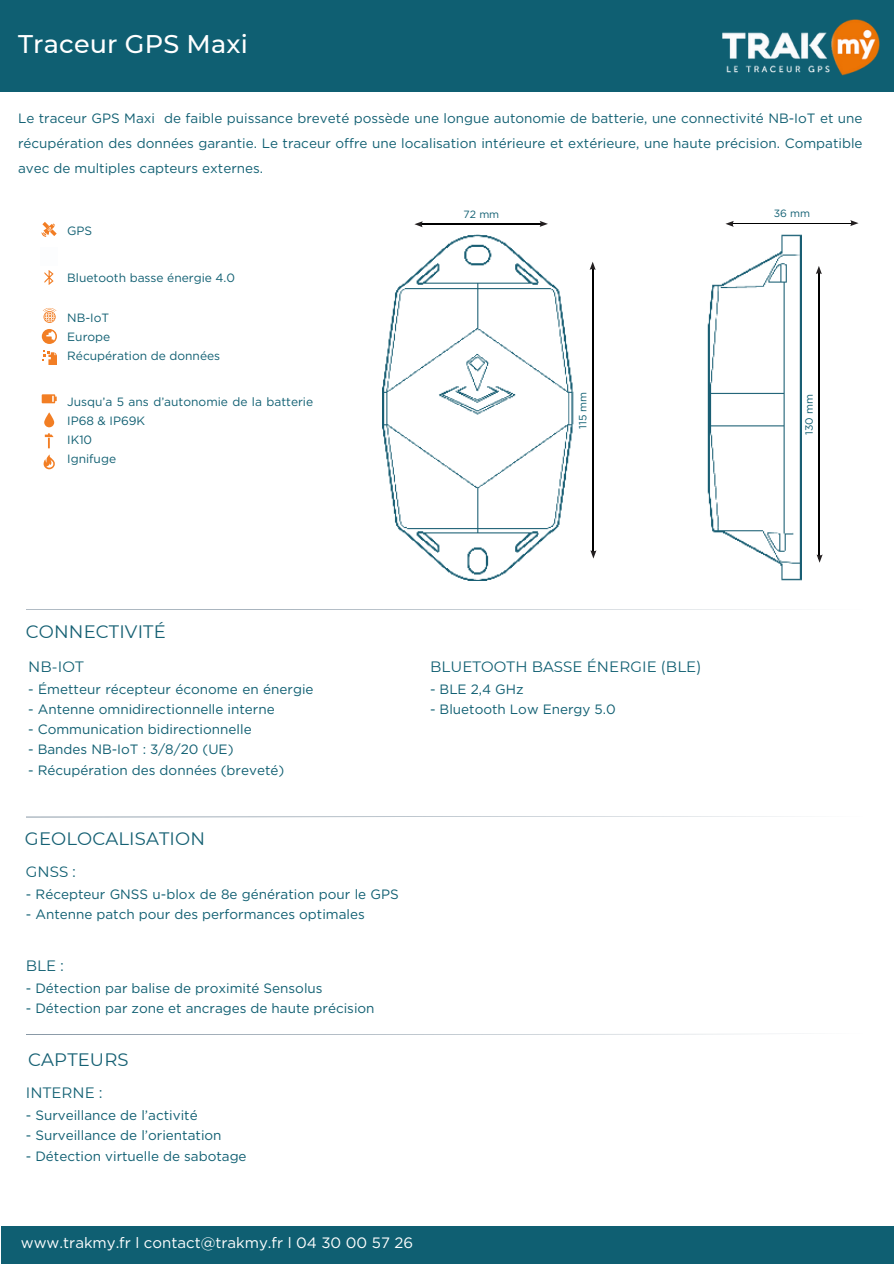
<style>
.page{position:relative;width:894px;height:1264px;background:#fff}
.page>*{position:absolute;margin:0;border:0;box-sizing:border-box;transform-origin:0 0}
.t1{font:500 25.5px "Montserrat";letter-spacing:.005em;color:#fff}
.t2{font:18px "Montserrat";letter-spacing:.005em;color:#156073}
.t3{font:15px "Montserrat";letter-spacing:.005em;color:#105f72}
.t4{font:15px "Gotham";color:#fff}
.t5{font:13.5px "Gotham";color:#105f72}
.t6{font:13.5px/24.8px "Gotham";color:#116073;text-align:justify}
.t7{font:12px/19.2px "Gotham";color:#105f72}
.t8{font:10.5px "Gotham";color:#105f72}
</style>
<div class="page">
<div style="left:0;top:0;width:893px;height:92px;background:#0f5f72"></div>
<img style="left:722px;top:19px;width:157px;height:57px">
<svg style="left:44px;top:412px;width:10px;height:15px"></svg>
<svg style="left:42px;top:394px;width:15px;height:9px"></svg>
<svg style="left:44px;top:454px;width:11px;height:15px"></svg>
<svg style="left:45px;top:433px;width:9px;height:15px"></svg>
<svg style="left:44px;top:270px;width:10px;height:15px"></svg>
<svg style="left:41px;top:222px;width:16px;height:15px"></svg>
<svg style="left:42px;top:329px;width:15px;height:15px"></svg>
<svg style="left:42px;top:350px;width:15px;height:15px"></svg>
<svg style="left:43px;top:308px;width:13px;height:15px"></svg>
<img style="left:382px;top:234px;width:419px;height:346px">
<hr style="left:419px;top:224px;width:124px;height:1px;background:#000">
<svg style="left:539px;top:221px;width:9px;height:6px"></svg>
<svg style="left:414px;top:221px;width:8px;height:6px"></svg>
<hr style="left:592px;top:266px;width:1px;height:288px;background:#000">
<svg style="left:590px;top:550px;width:6px;height:8px"></svg>
<svg style="left:589px;top:262px;width:6px;height:8px"></svg>
<hr style="left:818px;top:270px;width:1px;height:288px;background:#000">
<svg style="left:816px;top:554px;width:6px;height:8px"></svg>
<svg style="left:816px;top:266px;width:5px;height:8px"></svg>
<div style="left:1px;top:1226px;width:892px;height:37px;background:#0f5f72"></div>
<svg style="left:26px;top:609px;width:769px;height:1px"></svg>
<svg style="left:26px;top:816px;width:769px;height:1px"></svg>
<hr style="left:729px;top:223px;width:125px;height:1px;background:#000">
<svg style="left:850px;top:220px;width:8px;height:6px"></svg>
<svg style="left:725px;top:221px;width:8px;height:6px"></svg>
<h5 class="t1" style="left:18px;top:28px;width:231px">Traceur GPS Maxi</h5>
<p class="t6" style="left:18px;top:106px;width:845px">Le traceur GPS Maxi de faible puissance breveté possède une longue autonomie de batterie, une connectivité NB-IoT et une récupération des données garantie. Le traceur offre une localisation intérieure et extérieure, une haute précision. Compatible avec de multiples capteurs externes.</p>
<p class="t7" style="left:67px;top:221px;width:27px">GPS</p>
<p class="t7" style="left:67px;top:268px;width:169px">Bluetooth basse énergie 4.0</p>
<p class="t7" style="left:67px;top:308px;width:43px">NB-IoT</p>
<p class="t7" style="left:67px;top:327px;width:45px">Europe</p>
<p class="t7" style="left:67px;top:346px;width:154px">Récupération de données</p>
<p class="t7" style="left:67px;top:391px;width:247px">Jusqu’a 5 ans d’autonomie de la batterie<br>IP68 &amp; IP69K</p>
<p class="t7" style="left:67px;top:430px;width:26px">IK10</p>
<p class="t7" style="left:67px;top:449px;width:50px">Ignifuge</p>
<h5 class="t8" style="left:463px;top:208px;width:37px">72 mm</h5>
<h3 class="t8" style="left:773px;top:207px;width:38px">36 mm</h3>
<h2 class="t8" style="left:576px;top:428px;width:38px;rotate:-90deg">115 mm</h2>
<h3 class="t8" style="left:802px;top:435px;width:42px;rotate:-90deg">130 mm</h3>
<h2 class="t2" style="left:26px;top:620px;width:141px">CONNECTIVITÉ</h2>
<h5 class="t3" style="left:28px;top:657px;width:57px">NB-IOT</h5>
<p class="t5" style="left:28px;top:680px;width:287px">- Émetteur récepteur économe en énergie</p>
<p class="t5" style="left:28px;top:701px;width:248px">- Antenne omnidirectionnelle interne</p>
<p class="t5" style="left:28px;top:721px;width:225px">- Communication bidirectionnelle</p>
<p class="t5" style="left:28px;top:741px;width:207px">- Bandes NB-IoT : 3/8/20 (UE)</p>
<p class="t5" style="left:28px;top:761px;width:257px">- Récupération des données (breveté)</p>
<h3 class="t2" style="left:25px;top:827px;width:181px">GEOLOCALISATION</h3>
<h3 class="t3" style="left:26px;top:862px;width:51px">GNSS :</h3>
<p class="t5" style="left:26px;top:886px;width:374px">- Récepteur GNSS u-blox de 8e génération pour le GPS</p>
<p class="t5" style="left:26px;top:906px;width:340px">- Antenne patch pour des performances optimales</p>
<h5 class="t3" style="left:26px;top:956px;width:39px">BLE :</h5>
<p class="t5" style="left:26px;top:979px;width:298px">- Détection par balise de proximité Sensolus</p>
<p class="t5" style="left:26px;top:999px;width:350px">- Détection par zone et ancrages de haute précision</p>
<h5 class="t2" style="left:28px;top:1048px;width:102px">CAPTEURS</h5>
<h2 class="t3" style="left:26px;top:1083px;width:78px">INTERNE :</h2>
<h6 class="t5" style="left:26px;top:1107px;width:173px">- Surveillance de l’activité</h6>
<h6 class="t5" style="left:26px;top:1127px;width:197px">- Surveillance de l’orientation</h6>
<h6 class="t5" style="left:26px;top:1147px;width:222px">- Détection virtuelle de sabotage</h6>
<h3 class="t3" style="left:430px;top:657px;width:273px">BLUETOOTH BASSE ÉNERGIE (BLE)</h3>
<p class="t5" style="left:430px;top:680px;width:95px">- BLE 2,4 GHz</p>
<p class="t5" style="left:430px;top:701px;width:187px">- Bluetooth Low Energy 5.0</p>
<h5 class="t4" style="left:21px;top:1233px;width:394px">www.trakmy.fr l contact@trakmy.fr l 04 30 00 57 26</h5>
</div>
